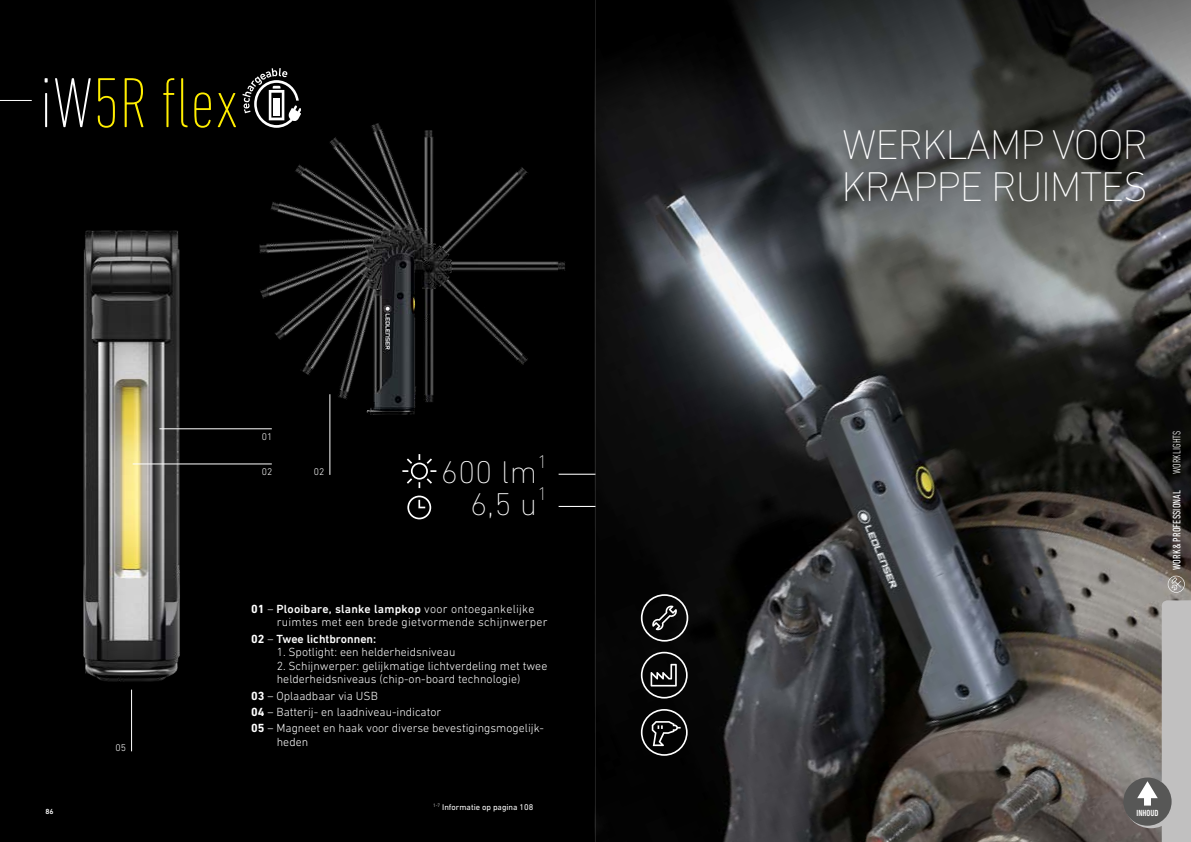
<style>
.page{position:relative;width:1191px;height:842px;background:#fff}
.page>*{position:absolute;margin:0;border:0;box-sizing:border-box;transform-origin:0 0}
.t1{font:200 condensed 72px "DIN Next LT Pro";color:#fe0}
.t2{font:200 42.3px/42.3px "DIN Next LT Pro";letter-spacing:-.03em;color:#fff}
.t3{font:200 32px "DIN Next LT Pro";color:#fff}
.t4{font:200 18.7px "DIN Next LT Pro";color:#fff}
.t5{font:300 12px/16.3px "DIN Next LT Pro";color:#fff}
.t6{font:300 12px/13.5px "DIN Next LT Pro";letter-spacing:.02em;color:#fff}
.t7{font:500 12px "DIN Next LT Pro";color:#fff}
.t8{font:condensed 11px "DIN Next LT Pro";letter-spacing:.005em;color:#fff}
.t9{font:300 condensed 11px "DIN Next LT Pro";letter-spacing:.01em;color:#fff}
.t10{font:300 9.9px "DIN Next LT Pro";color:#fff}
.t11{font:500 condensed 9px "DIN Next LT Pro";color:#fff}
.t12{font:8.5px "DIN Next LT Pro";color:#fff}
.t13{font:500 7.5px "DIN Next LT Pro";color:#fff}
.s1{color:#fff}
.s2{font-weight:700}
.s3{font-weight:500}
.s4{font-weight:300}
</style>
<div class="page">
<div style="left:0;top:0;width:595px;height:842px;background:#000"></div>
<img style="left:596px;top:0;width:595px;height:842px">
<hr style="left:0;top:100px;width:32px;height:1px;background:#fff">
<img style="left:211px;top:108px;width:354px;height:323px">
<hr style="left:131px;top:690px;width:1px;height:61px;background:#fff">
<hr style="left:329px;top:394px;width:1px;height:81px;background:#fff">
<img style="left:83px;top:230px;width:128px;height:452px">
<hr style="left:159px;top:428px;width:113px;height:1px;background:#fff">
<hr style="left:133px;top:463px;width:139px;height:1px;background:#fff">
<svg style="left:242px;top:68px;width:58px;height:60px"></svg>
<svg style="left:641px;top:709px;width:46px;height:47px;background:#303030"></svg>
<svg style="left:641px;top:594px;width:47px;height:48px;background:#2f2f2f"></svg>
<svg style="left:641px;top:652px;width:46px;height:46px;background:#353535"></svg>
<hr style="left:558px;top:474px;width:37px;height:1px;background:#fff">
<hr style="left:558px;top:506px;width:37px;height:1px;background:#fff">
<svg style="left:402px;top:454px;width:34px;height:34px"></svg>
<svg style="left:407px;top:496px;width:24px;height:23px"></svg>
<svg style="left:1167px;top:576px;width:17px;height:17px"></svg>
<div style="left:1123px;top:777px;width:48px;height:49px;background:#575756;border-radius:50%"></div>
<svg style="left:1137px;top:600px;width:54px;height:242px;background:#9d9a97"></svg>
<hr style="left:595px;top:0;width:1px;height:842px;background:#9d9d9c">
<h1 class="t1" style="left:40px;top:62px;width:200px"><span class="s1">iW</span>5R flex</h1>
<h2 class="t2" style="left:841px;top:123px;width:308px">WERKLAMP VOOR<br>KRAPPE RUIMTES</h2>
<p class="t10" style="left:116px;top:742px;width:12px">05</p>
<p class="t10" style="left:262px;top:431px;width:12px">01</p>
<p class="t10" style="left:262px;top:466px;width:12px">02</p>
<p class="t10" style="left:314px;top:466px;width:12px">02</p>
<p class="t9" style="left:1170px;top:474px;width:45px;rotate:-90deg">WORKLIGHTS</p>
<h3 class="t3" style="left:441px;top:453px;width:97px">600 lm</h3>
<h3 class="t4" style="left:537px;top:451px;width:11px">1</h3>
<h3 class="t3" style="left:470px;top:485px;width:68px">6,5 u</h3>
<h3 class="t4" style="left:537px;top:483px;width:11px">1</h3>
<p class="t8" style="left:1170px;top:570px;width:81px;rotate:-90deg">WORK &amp; PROFESSIONAL</p>
<p class="t6" style="left:277px;top:602px;width:272px;text-indent:-26px"><span class="s2">01</span> – <span class="s3">Plooibare, slanke lampkop</span> voor ontoegankelijke ruimtes met een brede gietvormende schijnwerper</p>
<p class="t7" style="left:251px;top:632px;width:127px"><span class="s2">02</span> <span class="s4">–</span> Twee lichtbronnen:</p>
<p class="t5" style="left:277px;top:644px;width:180px">1. Spotlight: een helderheidsniveau</p>
<p class="t5" style="left:277px;top:659px;width:272px;line-height:13.5px">2. Schijnwerper: gelijkmatige lichtverdeling met twee helderheidsniveaus (chip-on-board technologie)</p>
<p class="t5" style="left:251px;top:687px;width:294px"><span class="s2">03</span> – Oplaadbaar via USB<br><span class="s2">04</span> – Batterij- en laadniveau-indicator<br><span class="s2">05</span> – Magneet en haak voor diverse bevestigingsmogelijk-</p>
<p class="t5" style="left:277px;top:733px;width:33px">heden</p>
<p class="t12" style="left:433px;top:802px;width:102px"><sup>1-7</sup> Informatie op pagina 108</p>
<p class="t13" style="left:45px;top:807px;width:10px">86</p>
<p class="t11" style="left:1136px;top:808px;width:23px"><sup>87</sup>INHOUD</p>
</div>
